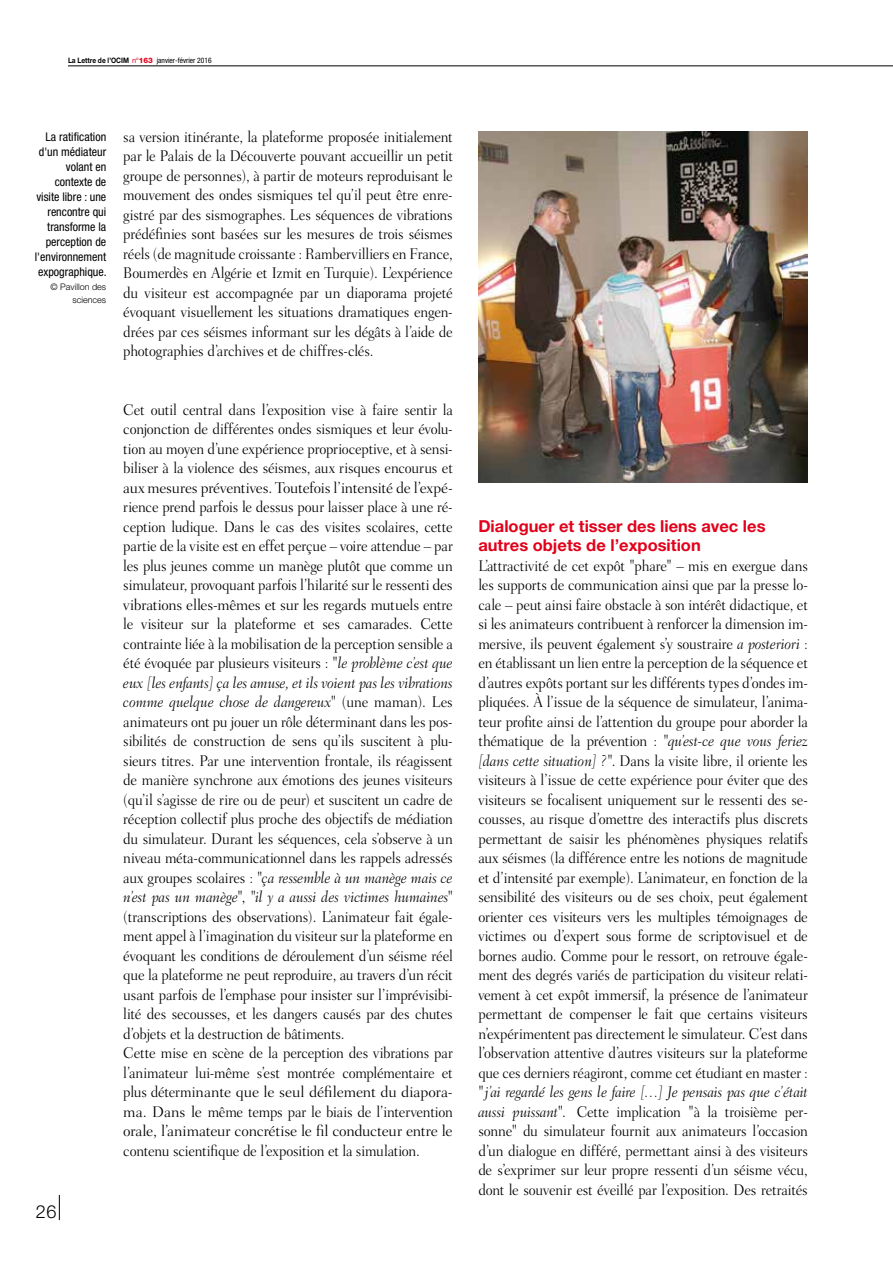
<style>
.page{position:relative;width:893px;height:1263px;background:#fff}
.page>*{position:absolute;margin:0;border:0;box-sizing:border-box;transform-origin:0 0}
.t1{font:300 18px "Helvetica Neue";color:#000}
.t2{font:700 16.5px/19.5px "Helvetica Neue";color:#e2001a}
.t3{font:300 15.75px/19.5px "Fairfield LH";letter-spacing:-.015em;color:#000;text-align:justify;scale:.92 1}
.t4{font:condensed 12px/15px "Helvetica Neue";color:#000;text-align:right}
.t5{font:300 9px/13.5px "Helvetica Neue";color:#000;text-align:right}
.t6{font:condensed 7.5px "Helvetica Neue";color:#000}
.s1{font-weight:700;font-stretch:normal}
.s2{font-stretch:normal;color:#e2001a}
.s3{font-weight:800;font-stretch:normal;color:#e2001a}
.s4{font-style:italic}
</style>
<div class="page">
<svg style="left:59px;top:1195px;width:1px;height:25px"></svg>
<hr style="left:68px;top:65px;width:825px;height:1px;background:#000">
<img style="left:478px;top:132px;width:330px;height:351px">
<p class="t6" style="left:68px;top:56px;width:145px"><span class="s1">La Lettre de l’OCIM</span> <span class="s2">n</span><sup>o</sup><span class="s3">163</span> janvier-février 2016</p>
<p class="t4" style="left:35px;top:129px;width:73px">La ratification d'un médiateur volant en contexte de visite libre : une rencontre qui transforme la perception de l'environnement expographique.</p>
<p class="t5" style="left:51px;top:279px;width:57px">© Pavillon des sciences</p>
<p class="t3" style="left:123px;top:127px;width:360px">sa version itinérante, la plateforme proposée initialement par le Palais de la Découverte pouvant accueillir un petit groupe de personnes), à partir de moteurs reproduisant le mouvement des ondes sismiques tel qu’il peut être enre&shy;gistré par des sismographes. Les séquences de vibrations prédéfinies sont basées sur les mesures de trois séismes réels (de magnitude croissante : Rambervilliers en France, Boumerdès en Algérie et Izmit en Turquie). L’expérience du visiteur est accompagnée par un diaporama projeté évoquant visuellement les situations dramatiques engen&shy;drées par ces séismes informant sur les dégâts à l’aide de photographies d’archives et de chiffres-clés.</p>
<p class="t3" style="left:123px;top:400px;width:360px;text-align:left">Cet outil central dans l’exposition vise à faire sentir la conjonction de différentes ondes sismiques et leur évolu&shy;tion au moyen d’une expérience proprioceptive, et à sensi&shy;biliser à la violence des séismes, aux risques encourus et aux mesures préventives. Toutefois l’intensité de l’expé&shy;rience prend parfois le dessus pour laisser place à une ré&shy;ception ludique. Dans le cas des visites scolaires, cette partie de la visite est en effet perçue – voire attendue – par les plus jeunes comme un manège plutôt que comme un simulateur, provoquant parfois l’hilarité sur le ressenti des vibrations elles-mêmes et sur les regards mutuels entre le visiteur sur la plateforme et ses camarades. Cette contrainte liée à la mobilisation de la perception sensible a été évoquée par plusieurs visiteurs : "<span class="s4">le problème c’est que eux [les enfants] ça les amuse, et ils voient pas les vibrations comme quelque chose de dangereux</span>" (une maman). Les animateurs ont pu jouer un rôle déterminant dans les pos&shy;sibilités de construction de sens qu’ils suscitent à plu&shy;sieurs titres. Par une intervention frontale, ils réagissent de manière synchrone aux émotions des jeunes visiteurs (qu’il s’agisse de rire ou de peur) et suscitent un cadre de réception collectif plus proche des objectifs de médiation du simulateur. Durant les séquences, cela s’observe à un niveau méta-communicationnel dans les rappels adressés aux groupes scolaires : "<span class="s4">ça ressemble à un manège mais ce n’est pas un manège</span>", <span class="s4">"il y a aussi des victimes humaines" </span>(transcriptions des observations). L’animateur fait égale&shy;ment appel à l’imagination du visiteur sur la plateforme en évoquant les conditions de déroulement d’un séisme réel que la plateforme ne peut reproduire, au travers d’un récit usant parfois de l’emphase pour insister sur l’imprévisibi&shy;lité des secousses, et les dangers causés par des chutes d’objets et la destruction de bâtiments.<br>Cette mise en scène de la perception des vibrations par l’animateur lui-même s’est montrée complémentaire et plus déterminante que le seul défilement du diapora&shy;ma. Dans le même temps par le biais de l’intervention orale, l’animateur concrétise le fil conducteur entre le contenu scientifique de l’exposition et la simulation.</p>
<p class="t1" style="left:36px;top:1200px;width:22px">26</p>
<p class="t2" style="left:478px;top:516px;width:289px">Dialoguer et tisser des liens avec les autres objets de l’exposition</p>
<p class="t3" style="left:478px;top:556px;width:360px">L’attractivité de cet expôt "phare" – mis en exergue dans les supports de communication ainsi que par la presse lo&shy;cale – peut ainsi faire obstacle à son intérêt didactique, et si les animateurs contribuent à renforcer la dimension im&shy;mersive, ils peuvent également s’y soustraire <span class="s4">a posteriori</span> : en établissant un lien entre la perception de la séquence et d’autres expôts portant sur les différents types d’ondes im&shy;pliquées. À l’issue de la séquence de simulateur, l’anima&shy;teur profite ainsi de l’attention du groupe pour aborder la thématique de la prévention : "<span class="s4">qu’est-ce que vous feriez [dans cette situation] ?</span>". Dans la visite libre, il oriente les visiteurs à l’issue de cette expérience pour éviter que des visiteurs se focalisent uniquement sur le ressenti des se&shy;cousses, au risque d’omettre des interactifs plus discrets permettant de saisir les phénomènes physiques relatifs aux séismes (la différence entre les notions de magnitude et d’intensité par exemple). L’animateur, en fonction de la sensibilité des visiteurs ou de ses choix, peut également orienter ces visiteurs vers les multiples témoignages de victimes ou d’expert sous forme de scriptovisuel et de bornes audio. Comme pour le ressort, on retrouve égale&shy;ment des degrés variés de participation du visiteur relati&shy;vement à cet expôt immersif, la présence de l’animateur permettant de compenser le fait que certains visiteurs n’expérimentent pas directement le simulateur. C’est dans l’observation attentive d’autres visiteurs sur la plateforme que ces derniers réagiront, comme cet étudiant en master : "<span class="s4">j’ai regardé les gens le faire […] Je pensais pas que c’était aussi puissant</span>". Cette implication "à la troisième per&shy;sonne" du simulateur fournit aux animateurs l’occasion d’un dialogue en différé, permettant ainsi à des visiteurs de s’exprimer sur leur propre ressenti d’un séisme vécu, dont le souvenir est éveillé par l’exposition. Des retraités</p>
</div>
